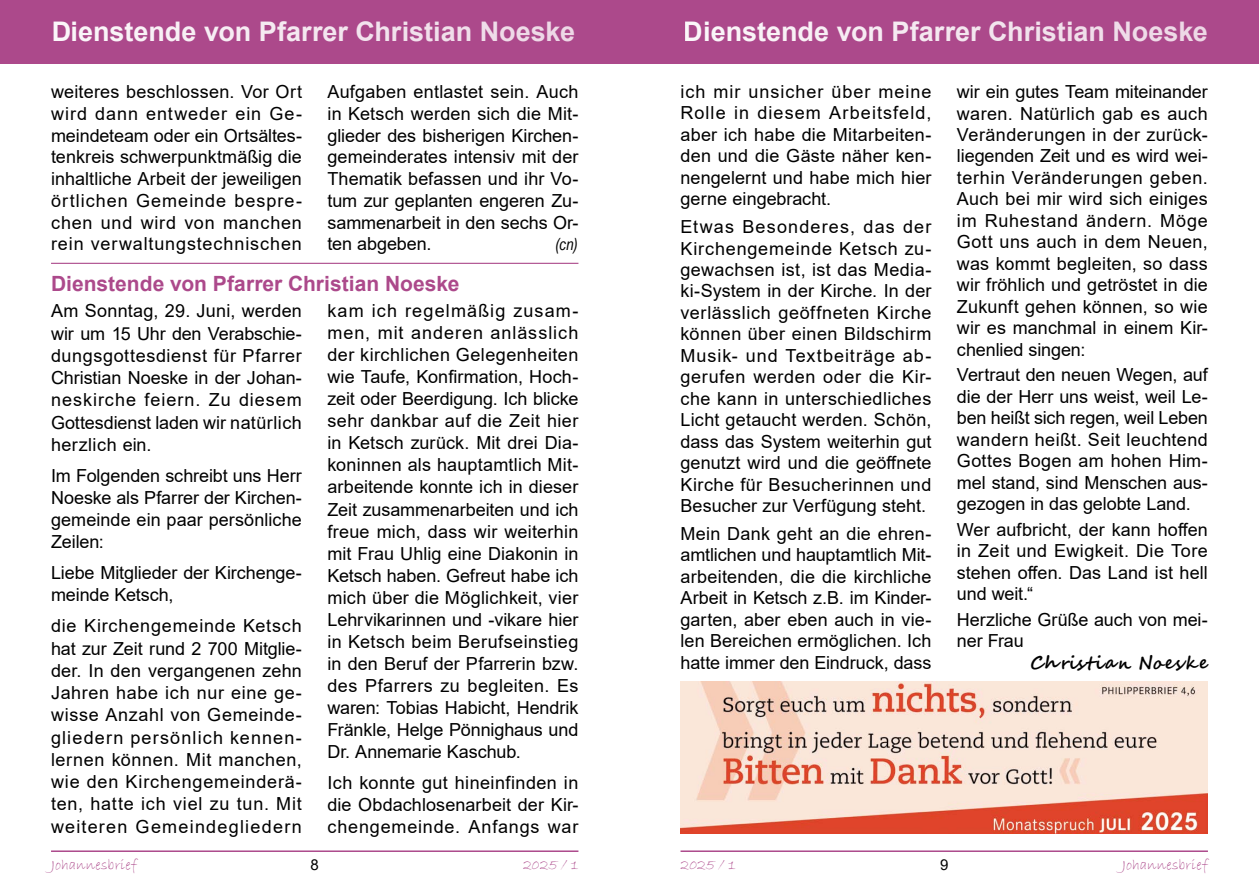
<style>
.page{position:relative;width:1259px;height:893px;background:#fff}
.page>*{position:absolute;margin:0;border:0;box-sizing:border-box;transform-origin:0 0}
.t1{font:700 27px "Arial";color:#fff}
.t2{font:700 21px "Arial";color:#ac498b}
.t3{font:18px/21.5px "Arial";letter-spacing:.005em;color:#000;text-align:justify}
.t4{font:700 18px "Segoe Script";letter-spacing:.06em;color:#000}
.t5{font:italic 16.5px "Arial Narrow";color:#000}
.t6{font:15px "Bradley Hand ITC";letter-spacing:.015em;color:#ac498b}
.t7{font:15px "Arial";color:#000}
</style>
<div class="page">
<hr style="left:51px;top:850px;width:527px;height:2px;background:#ac498b">
<hr style="left:680px;top:850px;width:528px;height:2px;background:#ac498b">
<div style="left:0;top:0;width:1259px;height:64px;background:#ac498b"></div>
<hr style="left:51px;top:263px;width:527px;height:1px;background:#ac498b">
<img style="left:680px;top:682px;width:528px;height:151px">
<h1 class="t1" style="left:51px;top:12px;width:526px">Dienstende von Pfarrer Christian Noeske</h1>
<h1 class="t1" style="left:684px;top:12px;width:526px">Dienstende von Pfarrer Christian Noeske</h1>
<p class="t3" style="left:51px;top:81px;width:252px">weiteres beschlossen. Vor Ort wird dann entweder ein Ge&shy;meindeteam oder ein Ortsältes&shy;tenkreis schwerpunktmäßig die inhaltliche Arbeit der jeweiligen örtlichen Gemeinde bespre&shy;chen und wird von manchen rein verwaltungstechnischen</p>
<p class="t3" style="left:327px;top:81px;width:252px">Aufgaben entlastet sein. Auch in Ketsch werden sich die Mit&shy;glieder des bisherigen Kirchen&shy;gemeinderates intensiv mit der Thematik befassen und ihr Vo&shy;tum zur geplanten engeren Zu&shy;sammenarbeit in den sechs Or&shy;ten abgeben.</p>
<p class="t2" style="left:51px;top:269px;width:410px">Dienstende von Pfarrer Christian Noeske</p>
<p class="t3" style="left:51px;top:300px;width:252px;line-height:22.2px">Am Sonntag, 29. Juni, werden wir um 15 Uhr den Verabschie&shy;dungsgottesdienst für Pfarrer Christian Noeske in der Johan&shy;neskirche feiern. Zu diesem Gottesdienst laden wir natürlich herzlich ein.</p>
<p class="t3" style="left:51px;top:464px;width:252px;line-height:22.2px">Im Folgenden schreibt uns Herr Noeske als Pfarrer der Kirchen&shy;gemeinde ein paar persönliche Zeilen:</p>
<p class="t3" style="left:51px;top:562px;width:252px;line-height:22.2px">Liebe Mitglieder der Kirchenge&shy;meinde Ketsch,</p>
<p class="t3" style="left:51px;top:615px;width:252px;line-height:22.2px">die Kirchengemeinde Ketsch hat zur Zeit rund 2 700 Mitglie&shy;der. In den vergangenen zehn Jahren habe ich nur eine ge&shy;wisse Anzahl von Gemeinde&shy;gliedern persönlich kennen&shy;lernen können. Mit manchen, wie den Kirchengemeinderä&shy;ten, hatte ich viel zu tun. Mit weiteren Gemeindegliedern</p>
<p class="t5" style="left:555px;top:232px;width:24px">(cn)</p>
<p class="t3" style="left:327px;top:300px;width:252px;line-height:22px">kam ich regelmäßig zusam&shy;men, mit anderen anlässlich der kirchlichen Gelegenheiten wie Taufe, Konfirmation, Hoch&shy;zeit oder Beerdigung. Ich blicke sehr dankbar auf die Zeit hier in Ketsch zurück. Mit drei Dia&shy;koninnen als hauptamtlich Mit&shy;arbeitende konnte ich in dieser Zeit zusammenarbeiten und ich freue mich, dass wir weiterhin mit Frau Uhlig eine Diakonin in Ketsch haben. Gefreut habe ich mich über die Möglichkeit, vier Lehrvikarinnen und -vikare hier in Ketsch beim Berufseinstieg in den Beruf der Pfarrerin bzw. des Pfarrers zu begleiten. Es waren: Tobias Habicht, Hendrik Fränkle, Helge Pönnighaus und Dr. Annemarie Kaschub.</p>
<p class="t3" style="left:327px;top:771px;width:252px;line-height:22px">Ich konnte gut hineinfinden in die Obdachlosenarbeit der Kir&shy;chengemeinde. Anfangs war</p>
<p class="t3" style="left:680px;top:81px;width:252px">ich mir unsicher über meine Rolle in diesem Arbeitsfeld, aber ich habe die Mitarbeiten&shy;den und die Gäste näher ken&shy;nengelernt und habe mich hier gerne eingebracht.</p>
<p class="t3" style="left:680px;top:216px;width:252px">Etwas Besonderes, das der Kirchengemeinde Ketsch zu&shy;gewachsen ist, ist das Media&shy;ki-System in der Kirche. In der verlässlich geöffneten Kirche können über einen Bildschirm Musik- und Textbeiträge ab&shy;gerufen werden oder die Kir&shy;che kann in unterschiedliches Licht getaucht werden. Schön, dass das System weiterhin gut genutzt wird und die geöffnete Kirche für Besucherinnen und Besucher zur Verfügung steht.</p>
<p class="t3" style="left:680px;top:523px;width:252px">Mein Dank geht an die ehren&shy;amtlichen und hauptamtlich Mit&shy;arbeitenden, die die kirchliche Arbeit in Ketsch z.B. im Kinder&shy;garten, aber eben auch in vie&shy;len Bereichen ermöglichen. Ich hatte immer den Eindruck, dass</p>
<p class="t3" style="left:957px;top:81px;width:252px">wir ein gutes Team miteinander waren. Natürlich gab es auch Veränderungen in der zurück&shy;liegenden Zeit und es wird wei&shy;terhin Veränderungen geben.<br>Auch bei mir wird sich einiges im Ruhestand ändern. Möge Gott uns auch in dem Neuen, was kommt begleiten, so dass wir fröhlich und getröstet in die Zukunft gehen können, so wie wir es manchmal in einem Kir&shy;chenlied singen:</p>
<p class="t3" style="left:957px;top:364px;width:252px">Vertraut den neuen Wegen, auf die der Herr uns weist, weil Le&shy;ben heißt sich regen, weil Leben wandern heißt. Seit leuchtend Gottes Bogen am hohen Him&shy;mel stand, sind Menschen aus&shy;gezogen in das gelobte Land.</p>
<p class="t3" style="left:957px;top:519px;width:252px">Wer aufbricht, der kann hoffen in Zeit und Ewigkeit. Die Tore stehen offen. Das Land ist hell und weit.“</p>
<p class="t3" style="left:957px;top:609px;width:252px">Herzliche Grüße auch von mei&shy;ner Frau</p>
<p class="t4" style="left:1030px;top:648px;width:179px">Ch ristian Noeske</p>
<p class="t6" style="left:51px;top:855px;width:87px">Johannesbrief</p>
<p class="t7" style="left:310px;top:854px;width:10px">8</p>
<p class="t6" style="left:523px;top:855px;width:57px">2025 / 1</p>
<p class="t6" style="left:680px;top:855px;width:57px">2025 / 1</p>
<p class="t7" style="left:940px;top:854px;width:10px">9</p>
<p class="t6" style="left:1122px;top:855px;width:87px">Johannesbrief</p>
</div>
